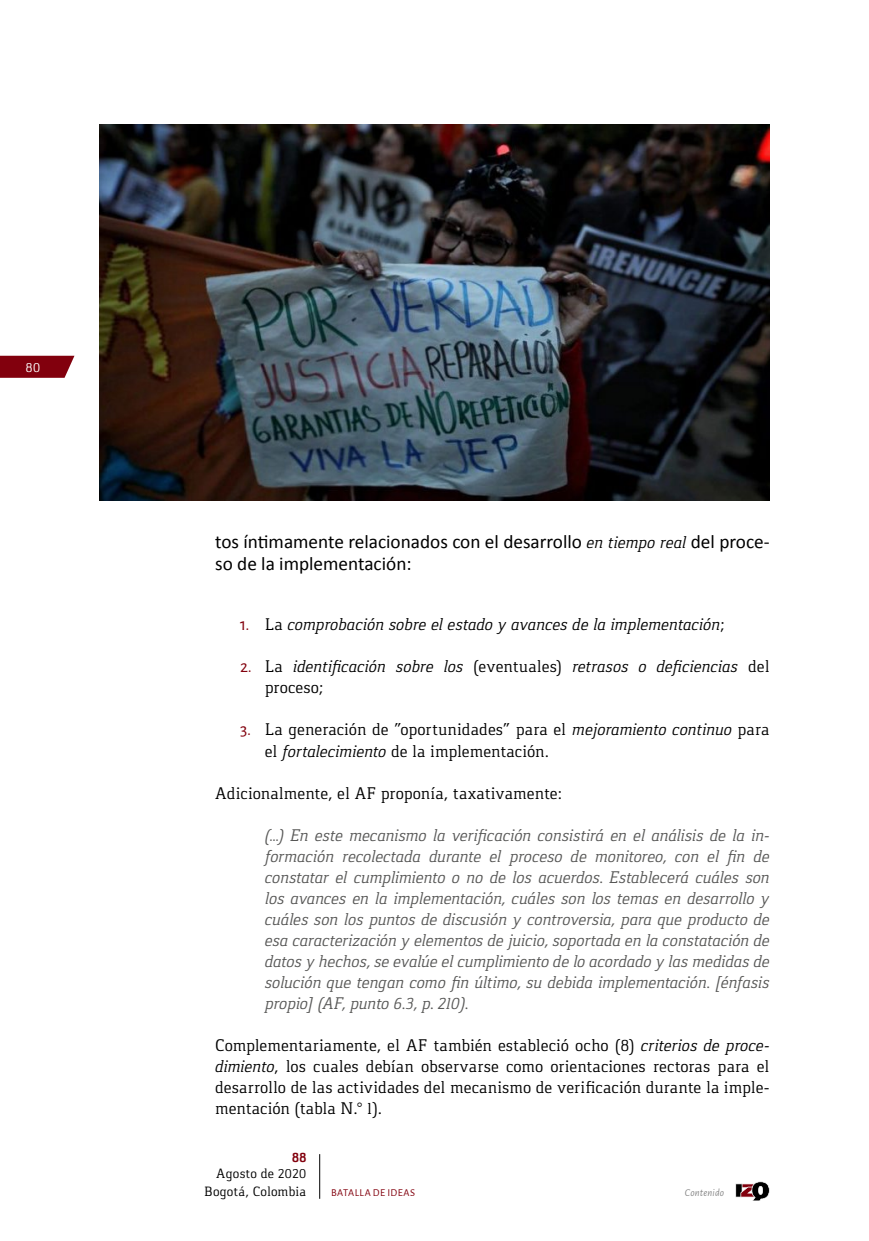
<style>
.page{position:relative;width:869px;height:1241px;background:#fff}
.page>*{position:absolute;margin:0;border:0;box-sizing:border-box;transform-origin:0 0}
.t1{font:19.25px/22.1px "Calibri";color:#000}
.t2{font:italic 17.5px/21px "Gaspar";letter-spacing:-.015em;color:#575756;text-align:justify}
.t3{font:17.5px/21px "Gaspar";color:#000}
.t4{font:italic 17.5px/21px "Gaspar";letter-spacing:-.01em;color:#000}
.t5{font:14px/18.2px "Gaspar";letter-spacing:.01em;color:#000;text-align:right}
.t6{font:14px "Gaspar";color:#fff}
.t7{font:700 14px "Gaspar";color:#82000d}
.t8{font:10.5px "Alegreya Sans";color:#82000d}
.t9{font:italic 10.5px "Alegreya Sans";letter-spacing:.015em;color:#878787}
.s1{font-family:"Gaspar";font-style:italic;font-size:17.5px}
.s2{font-family:"Alegreya Sans";font-style:normal;color:#82000d}
.s3{font-style:normal}
.s4{font-family:"Alegreya Sans";color:#82000d}
.s5{font-style:italic}
.s6{font-family:"Alegreya Sans"}
</style>
<div class="page">
<svg style="left:0;top:356px;width:74px;height:22px;background:#8a111d"></svg>
<img style="left:99px;top:124px;width:670px;height:376px">
<hr style="left:319px;top:1153px;width:1px;height:45px;background:#000">
<svg style="left:735px;top:1181px;width:34px;height:19px"></svg>
<p class="t6" style="left:26px;top:359px;width:16px">80</p>
<p class="t1" style="left:215px;top:530px;width:555px">tos íntimamente relacionados con el desarrollo <span class="s1">en tiempo real</span> del proce&shy;so de la implementación:</p>
<p class="t4" style="left:240px;top:614px;width:486px"><span class="s2">1.</span> <span class="s3">La</span> comprobación sobre el estado y avances de la implementación<span class="s3">;</span></p>
<p class="t4" style="left:265px;top:656px;width:506px;text-indent:-25px"><span class="s2">2.</span> <span class="s3">La</span> identificación sobre los <span class="s3">(eventuales)</span> retrasos o deficiencias <span class="s3">del proceso;</span></p>
<p class="t3" style="left:265px;top:719px;width:506px;text-indent:-25px"><span class="s4">3.</span> La generación de “oportunidades” para el <span class="s5">mejoramiento continuo</span> para el <span class="s5">fortalecimiento</span> de la implementación.</p>
<p class="t3" style="left:215px;top:782px;width:348px">Adicionalmente, el AF proponía, taxativamente:</p>
<p class="t2" style="left:265px;top:824px;width:506px">(<span class="s6">…</span>) En este mecanismo la verificació n consistirá en el análisis de la in&shy;formación recolectada durante el proceso de monitoreo, con el fin de constatar el cumplimiento o no de los acuerdos. Establecerá cuáles son los avances en la implementación, cuáles son los temas en desarrollo y cuáles son los puntos de discusión y controversia, para que producto de esa caracterización y elementos de juicio, soportada en la constatación de datos y hechos, se evalúe el cumplimiento de lo acordado y las medidas de solución que tengan como fin último, su debida implementación. [énfasis propio] (AF, punto 6.3, p. 210).</p>
<p class="t3" style="left:215px;top:1034px;width:555px;text-align:justify">Complementariamente, el AF también estableció ocho (8) <span class="s5">criterios de proce&shy;dimiento</span>, los cuales debían observarse como orientaciones rectoras para el desarrollo de las actividades del mecanismo de verificación durante la imple&shy;mentación (tabla N.<span class="s6">°</span> 1).</p>
<p class="t7" style="left:292px;top:1149px;width:16px">88</p>
<p class="t5" style="left:204px;top:1164px;width:103px">Agosto de 2020<br>Bogotá, Colombia</p>
<p class="t8" style="left:331px;top:1185px;width:13px">BATALLA</p>
<p class="t8" style="left:373px;top:1185px;width:21px">DE IDEAS</p>
<p class="t9" style="left:684px;top:1185px;width:41px">Contenido</p>
</div>
